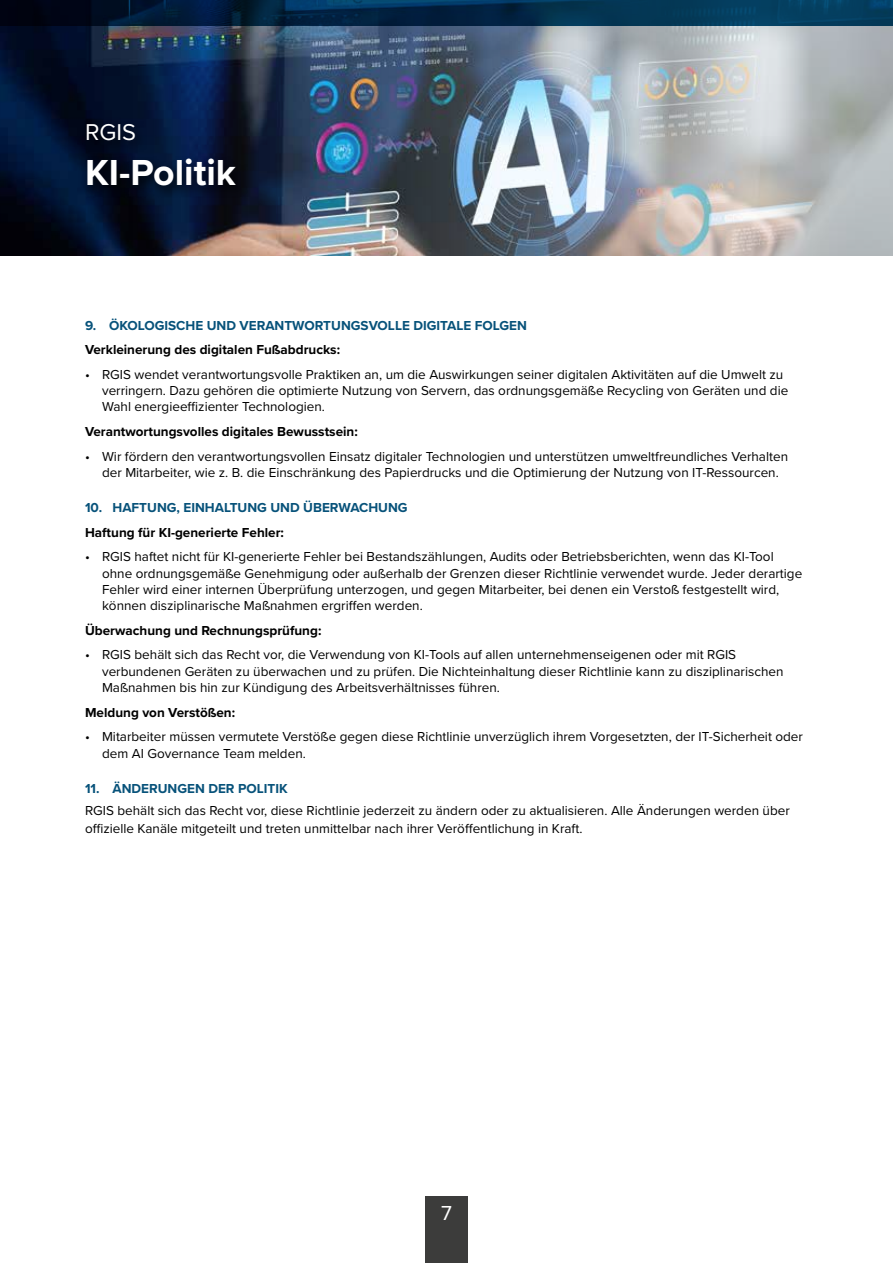
<style>
.page{position:relative;width:893px;height:1263px;background:#fff}
.page>*{position:absolute;margin:0;border:0;box-sizing:border-box;transform-origin:0 0}
.t1{font:700 37.5px "Proxima Nova";color:#fff}
.t2{font:23.7px "Proxima Nova";color:#fff}
.t3{font:21px "Proxima Nova";color:#fff}
.t4{font:13.5px/16.2px "Proxima Nova";color:#000}
.t5{font:700 13.5px "Proxima Nova";color:#000}
.t6{font:700 13.5px "Proxima Nova";color:#07527a}
</style>
<div class="page">
<div style="left:425px;top:1196px;width:43px;height:67px;background:#3c3c3b"></div>
<img style="left:0;top:26px;width:893px;height:229px">
<svg style="left:0;top:0;width:893px;height:26px;background:#022846"></svg>
<div style="left:82px;top:120px;width:166px;height:79px;background:#000;opacity:.75"></div>
<h2 class="t2" style="left:85px;top:115px;width:52px">RGIS</h2>
<h1 class="t1" style="left:85px;top:145px;width:152px">KI-Politik</h1>
<p class="t6" style="left:85px;top:315px;width:443px">9. ÖKOLOGISCHE UND VERANTWORTUNGSVOLLE DIGITALE FOLGEN</p>
<p class="t5" style="left:85px;top:340px;width:257px">Verkleinerung des digitalen Fußabdrucks:</p>
<p class="t4" style="left:102px;top:366px;width:688px;text-indent:-17px">• RGIS wendet verantwortungsvolle Praktiken an, um die Auswirkungen seiner digitalen Aktivitäten auf die Umwelt zu verringern. Dazu gehören die optimierte Nutzung von Servern, das ordnungsgemäße Recycling von Geräten und die<br>Wahl energieeffizienter Technologien.</p>
<p class="t5" style="left:85px;top:422px;width:274px">Verantwortungsvolles digitales Bewusstsein:</p>
<p class="t4" style="left:85px;top:448px;width:704px;text-align:center">• Wir fördern den verantwortungsvollen Einsatz digitaler Technologien und unterstützen umweltfreundliches Verhalten der Mitarbeiter, wie z. B. die Einschränkung des Papierdrucks und die Optimierung der Nutzung von IT-Ressourcen.</p>
<p class="t6" style="left:85px;top:497px;width:324px">10. HAFTUNG, EINHALTUNG UND ÜBERWACHUNG</p>
<p class="t5" style="left:85px;top:522px;width:200px">Haftung für KI-generierte Fehler:</p>
<p class="t4" style="left:102px;top:548px;width:702px;text-indent:-17px">• RGIS haftet nicht für KI-generierte Fehler bei Bestandszählungen, Audits oder Betriebsberichten, wenn das KI-Tool ohne ordnungsgemäße Genehmigung oder außerhalb der Grenzen dieser Richtlinie verwendet wurde. Jeder derartige Fehler wird einer internen Überprüfung unterzogen, und gegen Mitarbeiter, bei denen ein Verstoß festgestellt wird, können disziplinarische Maßnahmen ergriffen werden.</p>
<p class="t5" style="left:85px;top:620px;width:238px">Überwachung und Rechnungsprüfung:</p>
<p class="t4" style="left:102px;top:646px;width:683px;text-indent:-17px">• RGIS behält sich das Recht vor, die Verwendung von KI-Tools auf allen unternehmenseigenen oder mit RGIS verbundenen Geräten zu überwachen und zu prüfen. Die Nichteinhaltung dieser Richtlinie kann zu disziplinarischen<br>Maßnahmen bis hin zur Kündigung des Arbeitsverhältnisses führen.</p>
<p class="t5" style="left:85px;top:702px;width:152px">Meldung von Verstößen:</p>
<p class="t4" style="left:102px;top:728px;width:702px;text-indent:-17px">• Mitarbeiter müssen vermutete Verstöße gegen diese Richtlinie unverzüglich ihrem Vorgesetzten, der IT-Sicherheit oder dem AI Governance Team melden.</p>
<p class="t6" style="left:85px;top:778px;width:204px">11. ÄNDERUNGEN DER POLITIK</p>
<p class="t4" style="left:85px;top:801px;width:706px;line-height:18px">RGIS behält sich das Recht vor, diese Richtlinie jederzeit zu ändern oder zu aktualisieren. Alle Änderungen werden über offizielle Kanäle mitgeteilt und treten unmittelbar nach ihrer Veröffentlichung in Kraft.</p>
<h3 class="t3" style="left:441px;top:1198px;width:12px">7</h3>
</div>
